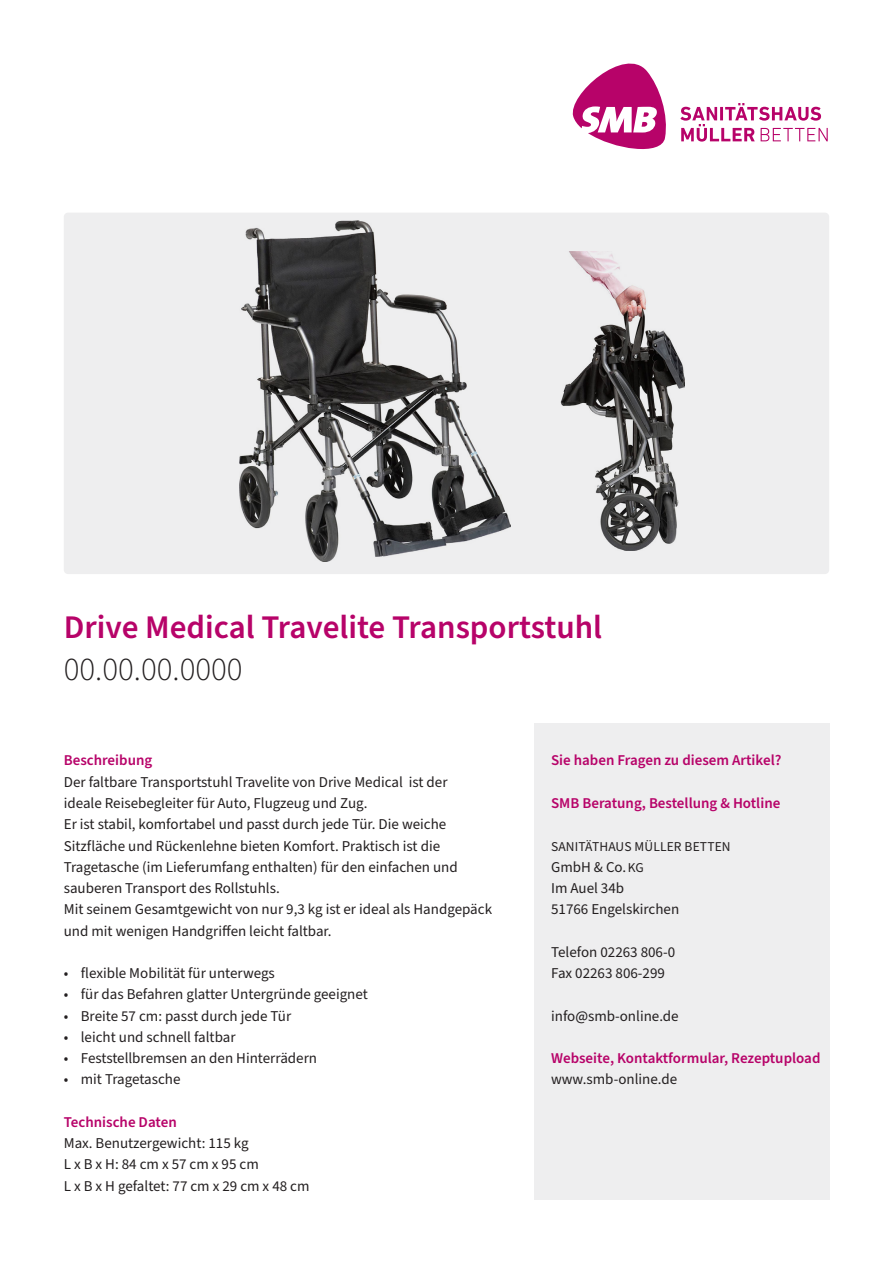
<style>
.page{position:relative;width:893px;height:1263px;background:#fff}
.page>*{position:absolute;margin:0;border:0;box-sizing:border-box;transform-origin:0 0}
._01_H1{font:600 33px "Source Sans Pro";color:#b70369}
._01_H2{font:300 33px "Source Sans Pro";color:#231f20}
._02_G1{font:15px/21.3px "Source Sans Pro";color:#231f20}
._02_G1-2{font:600 15px "Source Sans Pro";color:#b70369}
._02_G1-3{font:13.5px "Source Sans Pro";letter-spacing:.01em;color:#231f20}
.s1{font-size:13.5px}
</style>
<div class="page">
<div style="left:534px;top:723px;width:295px;height:476px;background:#eeeeef"></div>
<svg style="left:572px;top:63px;width:94px;height:86px"></svg>
<svg style="left:680px;top:103px;width:148px;height:39px"></svg>
<div style="left:64px;top:213px;width:765px;height:361px;background:#eeeeef;border-radius:4px"></div>
<img style="left:239px;top:221px;width:271px;height:341px">
<img style="left:561px;top:252px;width:123px;height:299px">
<p class="_01_H1" style="left:64px;top:605px;width:540px">Drive Medical Travelite Transportstuhl</p>
<p class="_01_H2" style="left:64px;top:647px;width:180px">00.00.00.0000</p>
<p class="_02_G1-2" style="left:64px;top:750px;width:90px">Beschreibung</p>
<p class="_02_G1" style="left:64px;top:771px;width:430px">Der faltbare Transportstuhl Travelite von Drive Medical ist der<br>ideale Reisebegleiter für Auto, Flugzeug und Zug.<br>Er ist stabil, komfortabel und passt durch jede Tür. Die weiche Sitzfläche und Rückenlehne bieten Komfort. Praktisch ist die Tragetasche (im Lieferumfang enthalten) für den einfachen und sauberen Transport des Rollstuhls.<br>Mit seinem Gesamtgewicht von nur 9,3 kg ist er ideal als Handgepäck</p>
<p class="_02_G1" style="left:64px;top:920px;width:269px">und mit wenigen Handgriffen leicht faltbar.</p>
<p class="_02_G1" style="left:64px;top:963px;width:213px">• flexible Mobilität für unterwegs</p>
<p class="_02_G1" style="left:64px;top:984px;width:306px">• für das Befahren glatter Untergründe geeignet</p>
<p class="_02_G1" style="left:64px;top:1005px;width:229px">• Breite 57 cm: passt durch jede Tür</p>
<p class="_02_G1" style="left:64px;top:1027px;width:173px">• leicht und schnell faltbar</p>
<p class="_02_G1" style="left:64px;top:1048px;width:255px">• Feststellbremsen an den Hinterrädern</p>
<p class="_02_G1" style="left:64px;top:1069px;width:118px">• mit Tragetasche</p>
<p class="_02_G1-2" style="left:64px;top:1112px;width:114px">Technische Daten</p>
<p class="_02_G1" style="left:64px;top:1133px;width:247px">Max. Benutzergewicht: 115 kg<br>L x B x H: 84 cm x 57 cm x 95 cm<br>L x B x H gefaltet: 77 cm x 29 cm x 48 cm</p>
<p class="_02_G1-2" style="left:551px;top:750px;width:232px">Sie haben Fragen zu diesem Artikel?</p>
<p class="_02_G1-2" style="left:551px;top:793px;width:231px">SMB Beratung, Bestellung &amp; Hotline</p>
<p class="_02_G1-3" style="left:551px;top:837px;width:181px">SANITÄTHAUS MÜLLER BETTEN</p>
<p class="_02_G1" style="left:551px;top:857px;width:130px">GmbH &amp; Co. <span class="s1">KG<br></span>Im Auel 34b<br>51766 Engelskirchen</p>
<p class="_02_G1" style="left:551px;top:942px;width:126px">Telefon 02263 806-0</p>
<p class="_02_G1" style="left:551px;top:963px;width:115px">Fax 02263 806-299</p>
<p class="_02_G1" style="left:551px;top:1005px;width:129px">info@smb-online.de</p>
<p class="_02_G1-2" style="left:551px;top:1048px;width:271px">Webseite, Kontaktformular, Rezeptupload</p>
<p class="_02_G1" style="left:551px;top:1069px;width:128px">www.smb-online.de</p>
</div>
